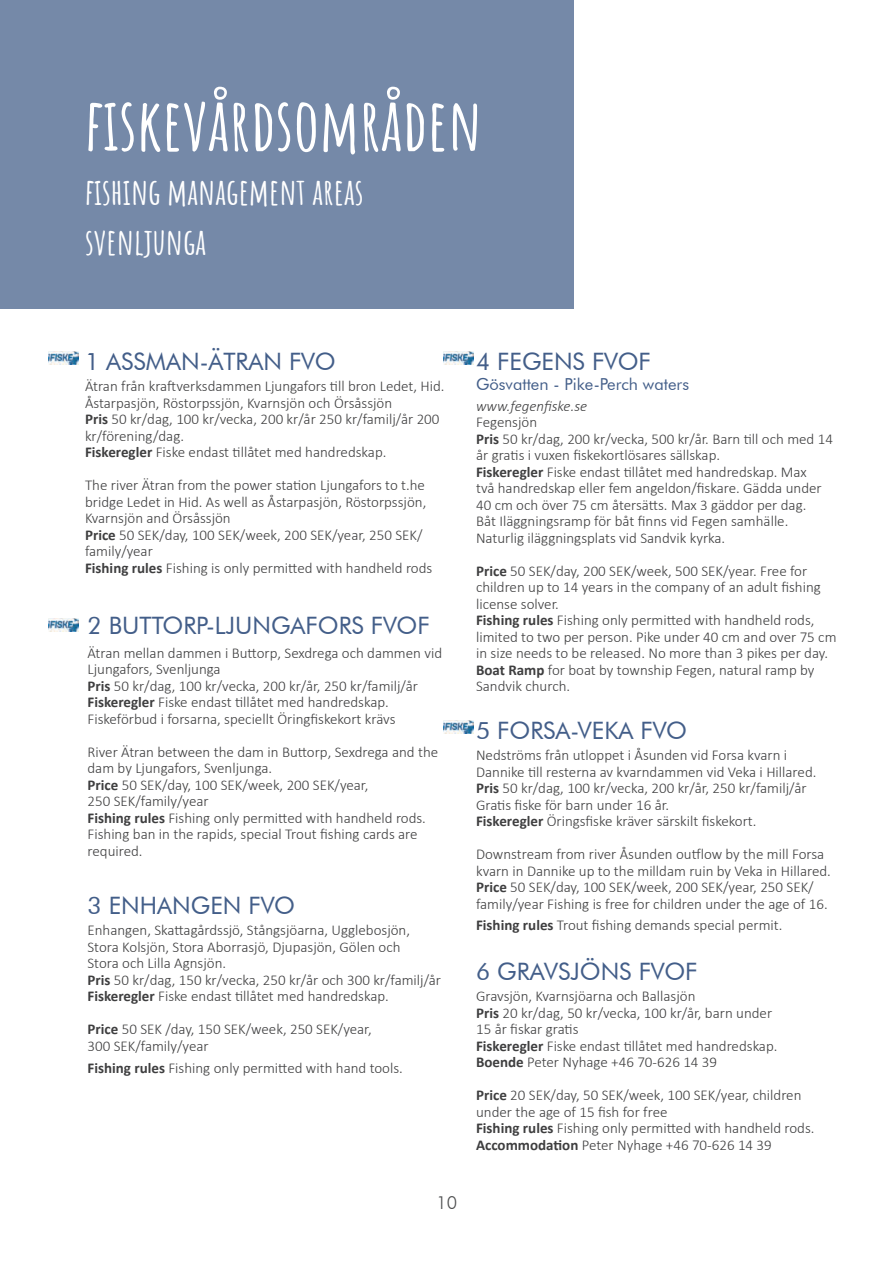
<style>
.page{position:relative;width:893px;height:1263px;background:#fff}
.page>*{position:absolute;margin:0;border:0;box-sizing:border-box;transform-origin:0 0}
.t1{font:700 72px "Amatic SC";color:#fff}
.t2{font:700 36px/50.7px "Amatic SC";color:#fff}
.t3{font:24px "Futura BT";color:#435e89}
.t4{font:300 18px "Futura BT";color:#4b4c4d}
.t5{font:16.5px "Futura BT";color:#435e89}
.t6{font:300 15px/16.5px "Calibri";color:#3e3e3f}
.t7{font:italic 300 15px "Calibri";color:#3e3e3f}
.s1{font-weight:700}
</style>
<div class="page">
<div style="left:0;top:0;width:573px;height:309px;background:#7589a8"></div>
<img style="left:48px;top:619px;width:30px;height:12px">
<img style="left:444px;top:352px;width:30px;height:13px">
<img style="left:444px;top:721px;width:30px;height:12px">
<img style="left:48px;top:352px;width:30px;height:13px">
<p class="t1" style="left:85px;top:69px;width:399px">FISKEVÅRDSOMRÅDEN</p>
<p class="t2" style="left:85px;top:164px;width:280px">FISHING MANAGEMENT AREAS<br>SVENLJUNGA</p>
<p class="t3" style="left:85px;top:347px;width:252px">1 ASSMAN-ÄTRAN FVO</p>
<p class="t6" style="left:85px;top:378px;width:361px">Ätran från kraftverksdammen Ljungafors till bron Ledet, Hid.<br>Åstarpasjön, Röstorpssjön, Kvarnsjön och Örsåssjön</p>
<p class="t6" style="left:85px;top:411px;width:356px"><span class="s1">Pris</span> 50 kr/dag, 100 kr/vecka, 200 kr/år 250 kr/familj/år 200 kr/förening/dag.</p>
<p class="t6" style="left:85px;top:444px;width:303px"><span class="s1">Fiskeregler</span> Fiske endast tillåtet med handredskap.</p>
<p class="t6" style="left:85px;top:477px;width:341px">The river Ätran from the power station Ljungafors to t.he</p>
<p class="t6" style="left:85px;top:493px;width:343px">bridge Ledet in Hid. As well as Åstarpasjön, Röstorpssjön,</p>
<p class="t6" style="left:85px;top:510px;width:147px">Kvarnsjön and Örsåssjön</p>
<p class="t6" style="left:85px;top:526px;width:339px"><span class="s1">Price</span> 50 SEK/day, 100 SEK/week, 200 SEK/year, 250 SEK/ family/year</p>
<p class="t6" style="left:85px;top:559px;width:349px"><span class="s1">Fishing rules</span> Fishing is only permitted with handheld rods</p>
<p class="t3" style="left:88px;top:611px;width:344px">2 BUTTORP-LJUNGAFORS FVOF</p>
<p class="t6" style="left:88px;top:644px;width:356px">Ätran mellan dammen i Buttorp, Sexdrega och dammen vid</p>
<p class="t6" style="left:88px;top:661px;width:135px">Ljungafors, Svenljunga</p>
<p class="t6" style="left:88px;top:677px;width:332px"><span class="s1">Pris</span> 50 kr/dag, 100 kr/vecka, 200 kr/år, 250 kr/familj/år</p>
<p class="t6" style="left:88px;top:694px;width:303px"><span class="s1">Fiskeregler</span> Fiske endast tillåtet med handredskap.</p>
<p class="t6" style="left:88px;top:710px;width:309px">Fiskeförbud i forsarna, speciellt Öringfiskekort krävs</p>
<p class="t6" style="left:88px;top:743px;width:352px">River Ätran between the dam in Buttorp, Sexdrega and the</p>
<p class="t6" style="left:88px;top:760px;width:186px">dam by Ljungafors, Svenljunga.</p>
<p class="t6" style="left:88px;top:776px;width:282px"><span class="s1">Price</span> 50 SEK/day, 100 SEK/week, 200 SEK/year,</p>
<p class="t6" style="left:88px;top:793px;width:123px">250 SEK/family/year</p>
<p class="t6" style="left:88px;top:809px;width:340px"><span class="s1">Fishing rules</span> Fishing only permitted with handheld rods.</p>
<p class="t6" style="left:88px;top:826px;width:332px">Fishing ban in the rapids, special Trout fishing cards are</p>
<p class="t6" style="left:88px;top:842px;width:57px">required.</p>
<p class="t3" style="left:88px;top:891px;width:209px">3 ENHANGEN FVO</p>
<p class="t6" style="left:88px;top:922px;width:324px">Enhangen, Skattagårdssjö, Stångsjöarna, Ugglebosjön,</p>
<p class="t6" style="left:88px;top:938px;width:315px">Stora Kolsjön, Stora Aborrasjö, Djupasjön, Gölen och</p>
<p class="t6" style="left:88px;top:955px;width:140px">Stora och Lilla Agnsjön.</p>
<p class="t6" style="left:88px;top:971px;width:355px"><span class="s1">Pris</span> 50 kr/dag, 150 kr/vecka, 250 kr/år och 300 kr/familj/år</p>
<p class="t6" style="left:88px;top:988px;width:303px"><span class="s1">Fiskeregler</span> Fiske endast tillåtet med handredskap.</p>
<p class="t6" style="left:88px;top:1021px;width:286px"><span class="s1">Price</span> 50 SEK /day, 150 SEK/week, 250 SEK/year,</p>
<p class="t6" style="left:88px;top:1037px;width:123px">300 SEK/family/year</p>
<p class="t6" style="left:88px;top:1059px;width:317px"><span class="s1">Fishing rules</span> Fishing only permitted with hand tools.</p>
<p class="t4" style="left:436px;top:1191px;width:22px">10</p>
<p class="t3" style="left:476px;top:347px;width:176px">4 FEGENS FVOF</p>
<p class="t5" style="left:476px;top:374px;width:214px">Gösvatten - Pike-Perch waters</p>
<p class="t7" style="left:476px;top:396px;width:113px">www.fegenfiske.se</p>
<p class="t6" style="left:476px;top:414px;width:63px">Fegensjön</p>
<p class="t6" style="left:476px;top:430px;width:358px"><span class="s1">Pris</span> 50 kr/dag, 200 kr/vecka, 500 kr/år. Barn till och med 14 år gratis i vuxen fiskekortlösares sällskap.</p>
<p class="t6" style="left:476px;top:463px;width:332px"><span class="s1">Fiskeregler</span> Fiske endast tillåtet med handredskap. Max</p>
<p class="t6" style="left:476px;top:480px;width:347px">två handredskap eller fem angeldon/fiskare. Gädda under</p>
<p class="t6" style="left:476px;top:496px;width:332px">40 cm och över 75 cm återsätts. Max 3 gäddor per dag.</p>
<p class="t6" style="left:476px;top:513px;width:314px">Båt Iläggningsramp för båt finns vid Fegen samhälle.</p>
<p class="t6" style="left:476px;top:529px;width:251px">Naturlig iläggningsplats vid Sandvik kyrka.</p>
<p class="t6" style="left:476px;top:562px;width:346px"><span class="s1">Price</span> 50 SEK/day, 200 SEK/week, 500 SEK/year. Free for children up to 14 years in the company of an adult fishing license solver.</p>
<p class="t6" style="left:476px;top:612px;width:340px"><span class="s1">Fishing rules</span> Fishing only permitted with handheld rods,</p>
<p class="t6" style="left:476px;top:628px;width:362px">limited to two per person. Pike under 40 cm and over 75 cm</p>
<p class="t6" style="left:476px;top:645px;width:353px">in size needs to be released. No more than 3 pikes per day.</p>
<p class="t6" style="left:476px;top:661px;width:340px"><span class="s1">Boat Ramp</span> for boat by township Fegen, natural ramp by</p>
<p class="t6" style="left:476px;top:678px;width:96px">Sandvik church.</p>
<p class="t3" style="left:476px;top:716px;width:213px">5 FORSA-VEKA FVO</p>
<p class="t6" style="left:476px;top:747px;width:313px">Nedströms från utloppet i Åsunden vid Forsa kvarn i</p>
<p class="t6" style="left:476px;top:763px;width:342px">Dannike till resterna av kvarndammen vid Veka i Hillared.</p>
<p class="t6" style="left:476px;top:780px;width:332px"><span class="s1">Pris</span> 50 kr/dag, 100 kr/vecka, 200 kr/år, 250 kr/familj/år</p>
<p class="t6" style="left:476px;top:796px;width:194px">Gratis fiske för barn under 16 år.</p>
<p class="t6" style="left:476px;top:813px;width:282px"><span class="s1">Fiskeregler</span> Öringsfiske kräver särskilt fiskekort.</p>
<p class="t6" style="left:476px;top:846px;width:350px">Downstream from river Åsunden outflow by the mill Forsa</p>
<p class="t6" style="left:476px;top:862px;width:356px">kvarn in Dannike up to the milldam ruin by Veka in Hillared.</p>
<p class="t6" style="left:476px;top:879px;width:339px"><span class="s1">Price</span> 50 SEK/day, 100 SEK/week, 200 SEK/year, 250 SEK/</p>
<p class="t6" style="left:476px;top:895px;width:353px">family/year Fishing is free for children under the age of 16.</p>
<p class="t6" style="left:476px;top:917px;width:308px"><span class="s1">Fishing rules</span> Trout fishing demands special permit.</p>
<p class="t3" style="left:476px;top:957px;width:223px">6 GRAVSJÖNS FVOF</p>
<p class="t6" style="left:476px;top:988px;width:221px">Gravsjön, Kvarnsjöarna och Ballasjön</p>
<p class="t6" style="left:476px;top:1004px;width:298px"><span class="s1">Pris</span> 20 kr/dag, 50 kr/vecka, 100 kr/år, barn under</p>
<p class="t6" style="left:476px;top:1021px;width:104px">15 år fiskar gratis</p>
<p class="t6" style="left:476px;top:1037px;width:303px"><span class="s1">Fiskeregler</span> Fiske endast tillåtet med handredskap.</p>
<p class="t6" style="left:476px;top:1054px;width:243px"><span class="s1">Boende</span> Peter Nyhage +46 70-626 14 39</p>
<p class="t6" style="left:476px;top:1087px;width:327px"><span class="s1">Price</span> 20 SEK/day, 50 SEK/week, 100 SEK/year, children</p>
<p class="t6" style="left:476px;top:1103px;width:193px">under the age of 15 fish for free</p>
<p class="t6" style="left:476px;top:1120px;width:340px"><span class="s1">Fishing rules</span> Fishing only permitted with handheld rods.</p>
<p class="t6" style="left:476px;top:1136px;width:297px"><span class="s1">Accommodation</span> Peter Nyhage +46 70-626 14 39</p>
</div>
